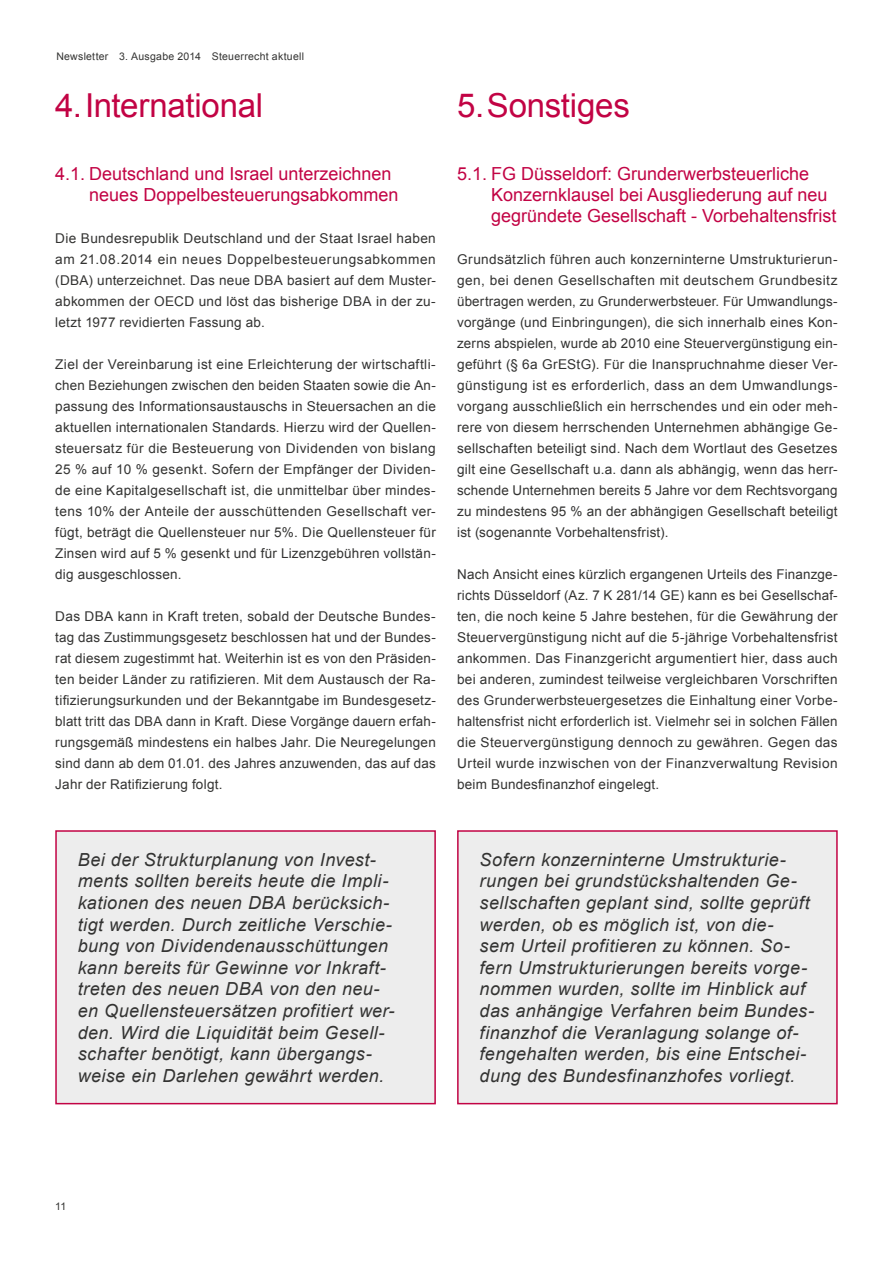
<style>
.page{position:relative;width:893px;height:1263px;background:#fff}
.page>*{position:absolute;margin:0;border:0;box-sizing:border-box;transform-origin:0 0}
.t1{font:33px "Arial";letter-spacing:-.005em;color:#c20344}
.t2{font:italic 18px/21.6px "Arial";letter-spacing:.025em;color:#333332}
.t3{font:18px/21px "Arial";color:#c20344}
.t4{font:13.5px/21px "Arial";letter-spacing:.015em;color:#333332;text-align:justify}
.t5{font:10.5px "Arial";letter-spacing:.025em;color:#333332}
</style>
<div class="page">
<div style="left:56px;top:831px;width:379px;height:273px;background:#ededed"></div>
<div style="left:55px;top:830px;width:381px;height:274px;border:2px solid #c20344"></div>
<div style="left:458px;top:831px;width:379px;height:273px;background:#ededed"></div>
<div style="left:457px;top:830px;width:381px;height:274px;border:2px solid #c20344"></div>
<p class="t5" style="left:56px;top:49px;width:249px">Newsletter 3. Ausgabe 2014 Steuerrecht aktuell</p>
<h1 class="t1" style="left:55px;top:84px;width:209px">4.International</h1>
<h2 class="t3" style="left:89px;top:164px;width:311px;text-indent:-34px">4.1. Deutschland und Israel unterzeichnen neues Doppelbesteuerungsabkommen</h2>
<p class="t4" style="left:55px;top:228px;width:382px">Die Bundesrepublik Deutschland und der Staat Israel haben am 21.08.2014 ein neues Doppelbesteuerungsabkommen (DBA) unterzeichnet. Das neue DBA basiert auf dem Muster&shy;abkommen der OECD und löst das bisherige DBA in der zu&shy;letzt 1977 revidierten Fassung ab.</p>
<p class="t4" style="left:55px;top:354px;width:382px">Ziel der Vereinbarung ist eine Erleichterung der wirtschaftli&shy;chen Beziehungen zwischen den beiden Staaten sowie die An&shy;passung des Informationsaustauschs in Steuersachen an die aktuellen internationalen Standards. Hierzu wird der Quellen&shy;steuersatz für die Besteuerung von Dividenden von bislang 25 % auf 10 % gesenkt. Sofern der Empfänger der Dividen&shy;de eine Kapitalgesellschaft ist, die unmittelbar über mindes&shy;tens 10% der Anteile der ausschüttenden Gesellschaft ver&shy;fügt, beträgt die Quellensteuer nur 5%. Die Quellensteuer für Zinsen wird auf 5 % gesenkt und für Lizenzgebühren vollstän&shy;dig ausgeschlossen.</p>
<p class="t4" style="left:55px;top:606px;width:382px">Das DBA kann in Kraft treten, sobald der Deutsche Bundes&shy;tag das Zustimmungsgesetz beschlossen hat und der Bundes&shy;rat diesem zugestimmt hat. Weiterhin ist es von den Präsiden&shy;ten beider Länder zu ratifizieren. Mit dem Austausch der Ra&shy;tifizierungsurkunden und der Bekanntgabe im Bundesgesetz&shy;blatt tritt das DBA dann in Kraft. Diese Vorgänge dauern erfah&shy;rungsgemäß mindestens ein halbes Jahr. Die Neuregelungen sind dann ab dem 01.01. des Jahres anzuwenden, das auf das Jahr der Ratifizierung folgt.</p>
<h1 class="t1" style="left:457px;top:84px;width:174px">5.Sonstiges</h1>
<h2 class="t3" style="left:491px;top:164px;width:347px;text-indent:-34px">5.1. FG Düsseldorf: Grunderwerbsteuerliche<br>Konzernklausel bei Ausgliederung auf neu gegründete Gesellschaft - Vorbehaltensfrist</h2>
<p class="t4" style="left:457px;top:249px;width:382px">Grundsätzlich führen auch konzerninterne Umstrukturierun&shy;gen, bei denen Gesellschaften mit deutschem Grundbesitz übertragen werden, zu Grunderwerbsteuer. Für Umwandlungs&shy;vorgänge (und Einbringungen), die sich innerhalb eines Kon&shy;zerns abspielen, wurde ab 2010 eine Steuervergünstigung ein&shy;geführt (§ 6a GrEStG). Für die Inanspruchnahme dieser Ver&shy;günstigung ist es erforderlich, dass an dem Umwandlungs&shy;vorgang ausschließlich ein herrschendes und ein oder meh&shy;rere von diesem herrschenden Unternehmen abhängige Ge&shy;sellschaften beteiligt sind. Nach dem Wortlaut des Gesetzes gilt eine Gesellschaft u.a. dann als abhängig, wenn das herr&shy;schende Unternehmen bereits 5 Jahre vor dem Rechtsvorgang zu mindestens 95 % an der abhängigen Gesellschaft beteiligt ist (sogenannte Vorbehaltensfrist).</p>
<p class="t4" style="left:457px;top:564px;width:382px">Nach Ansicht eines kürzlich ergangenen Urteils des Finanzge&shy;richts Düsseldorf (Az. 7 K 281/14 GE) kann es bei Gesellschaf&shy;ten, die noch keine 5 Jahre bestehen, für die Gewährung der Steuervergünstigung nicht auf die 5-jährige Vorbehaltensfrist ankommen. Das Finanzgericht argumentiert hier, dass auch bei anderen, zumindest teilweise vergleichbaren Vorschriften des Grunderwerbsteuergesetzes die Einhaltung einer Vorbe&shy;haltensfrist nicht erforderlich ist. Vielmehr sei in solchen Fällen die Steuervergünstigung dennoch zu gewähren. Gegen das Urteil wurde inzwischen von der Finanzverwaltung Revision beim Bundesfinanzhof eingelegt.</p>
<p class="t2" style="left:78px;top:849px;width:318px">Bei der Strukturplanung von Invest&shy;ments sollten bereits heute die Impli&shy;kationen des neuen DBA berücksich&shy;tigt werden. Durch zeitliche Verschie&shy;bung von Dividendenausschüttungen kann bereits für Gewinne vor Inkraft&shy;treten des neuen DBA von den neu&shy;en Quellensteuersätzen profitiert wer&shy;den. Wird die Liquidität beim Gesell&shy;schafter benötigt, kann übergangs&shy;weise ein Darlehen gewährt werden.</p>
<p class="t2" style="left:480px;top:849px;width:336px">Sofern konzerninterne Umstrukturie&shy;rungen bei grundstückshaltenden Ge&shy;sellschaften geplant sind, sollte geprüft werden, ob es möglich ist, von die-<br>sem Urteil profitieren zu können. So&shy;fern Umstrukturierungen bereits vorge&shy;nommen wurden, sollte im Hinblick auf das anhängige Verfahren beim Bundes&shy;finanzhof die Veranlagung solange of&shy;fengehalten werden, bis eine Entschei&shy;dung des Bundesfinanzhofes vorliegt.</p>
<p class="t5" style="left:55px;top:1199px;width:13px">11</p>
</div>
